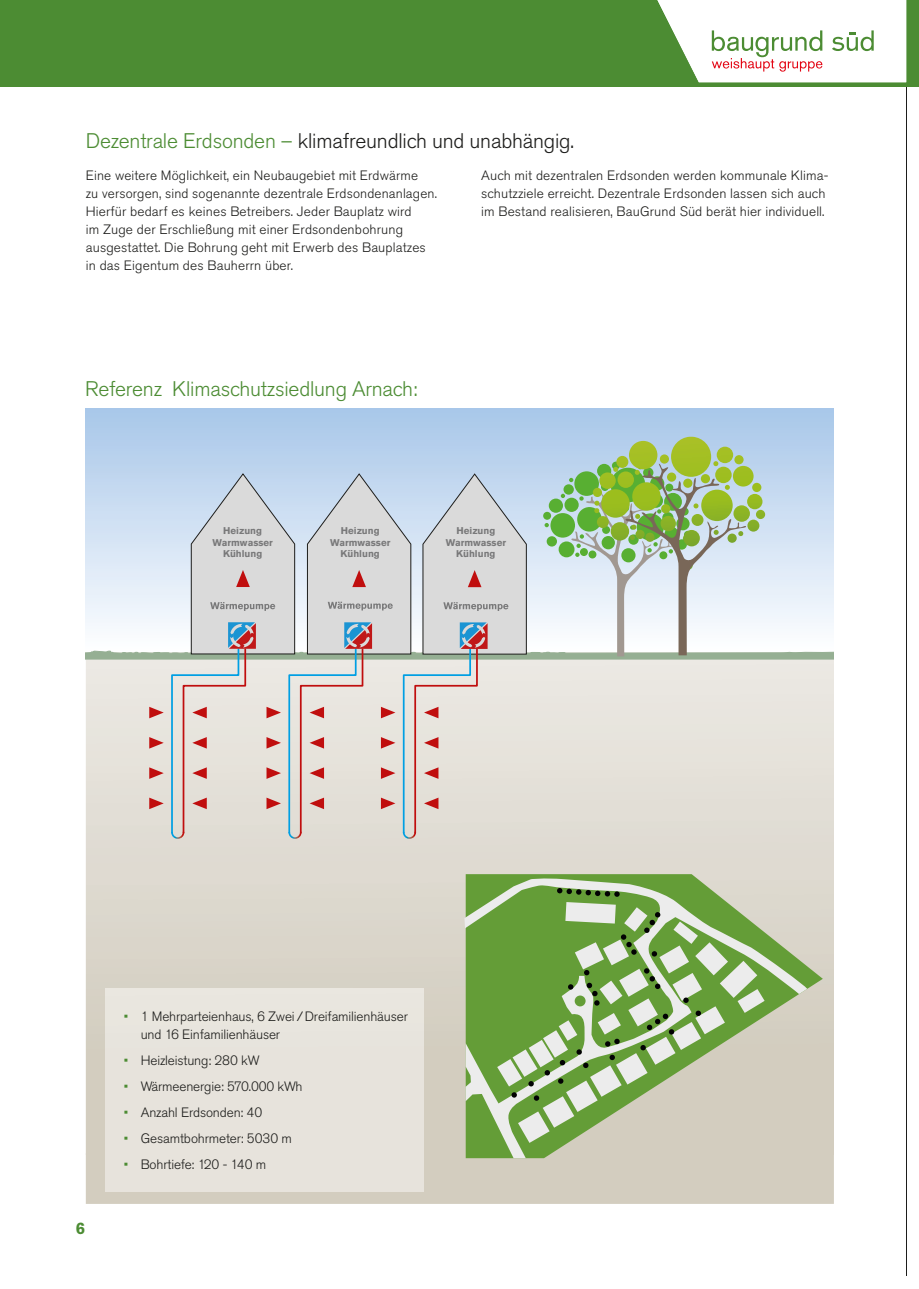
<style>
.page{position:relative;width:919px;height:1289px;background:#fff}
.page>*{position:absolute;margin:0;border:0;box-sizing:border-box;transform-origin:0 0}
.t1{font:300 21px "Akzidenz Grotesk Pro";letter-spacing:-.01em;color:#1d1d1b}
.t2{font:300 21px "Akzidenz Grotesk Pro";letter-spacing:-.01em;color:#4c8c33}
.t3{font:700 16.5px "Akzidenz Grotesk Pro";color:#4c8c33}
.t4{font:300 13.5px/18px "Akzidenz Grotesk Pro";letter-spacing:.01em;color:#1d1d1b}
.t5{font:300 13.5px/18px "Akzidenz Grotesk Pro";letter-spacing:-.01em;color:#1d1d1b}
.t6{font:700 9.75px/11.7px "Akzidenz Grotesk Pro";color:#79797a;text-align:center}
.s1{color:#4c8c33}
</style>
<div class="page">
<hr style="left:905px;top:13px;width:1px;height:1263px;background:#1d1d1b">
<div style="left:0;top:0;width:918px;height:86px;background:#4c8c33"></div>
<svg style="left:657px;top:0;width:249px;height:82px;background:#e7ebe0"></svg>
<img style="left:407px;top:838px;width:426px;height:316px">
<svg style="left:465px;top:874px;width:357px;height:284px;background:#c4c9af"></svg>
<svg style="left:464px;top:877px;width:343px;height:281px;background:#a7bd8b"></svg>
<svg style="left:557px;top:888px;width:62px;height:8px"></svg>
<svg style="left:497px;top:902px;width:267px;height:240px;background:#9db981"></svg>
<div style="left:105px;top:988px;width:318px;height:203px;background:#e7e3dc"></div>
<svg style="left:670px;top:437px;width:41px;height:40px"></svg>
<svg style="left:86px;top:441px;width:747px;height:397px;background:#d4d9d5"></svg>
<h1 class="t1" style="left:86px;top:127px;width:489px"><span class="s1">Dezentrale Erdsonden –</span> klimafreundlich und unabhängig.</h1>
<p class="t4" style="left:86px;top:166px;width:352px">Eine weitere Möglichkeit, ein Neubaugebiet mit Erdwärme<br>zu versorgen, sind sogenannte dezentrale Erdsondenanlagen.<br>Hierfür bedarf es keines Betreibers. Jeder Bauplatz wird<br>im Zuge der Erschließung mit einer Erdsondenbohrung ausgestattet. Die Bohrung geht mit Erwerb des Bauplatzes in das Eigentum des Bauherrn über.</p>
<p class="t4" style="left:481px;top:166px;width:348px">Auch mit dezentralen Erdsonden werden kommunale Klima&shy;schutzziele erreicht. Dezentrale Erdsonden lassen sich auch im Bestand realisieren, BauGrund Süd berät hier individuell.</p>
<h1 class="t2" style="left:85px;top:374px;width:334px">Referenz Klimaschutzsiedlung Arnach:</h1>
<p class="t6" style="left:212px;top:524px;width:62px">Heizung<br>Warmwasser<br>Kühlung</p>
<p class="t6" style="left:330px;top:524px;width:62px">Heizung<br>Warmwasser<br>Kühlung</p>
<p class="t6" style="left:445px;top:524px;width:62px">Heizung<br>Warmwasser<br>Kühlung</p>
<p class="t3" style="left:76px;top:1217px;width:11px">6</p>
<p class="t5" style="left:141px;top:1007px;width:269px;text-indent:-17px"><span class="s1">•</span> 1 Mehrparteienhaus, 6 Zwei /Dreifamilienhäuser und 16 Einfamilienhäuser</p>
<p class="t5" style="left:124px;top:1051px;width:137px"><span class="s1">•</span> Heizleistung: 280 kW</p>
<p class="t5" style="left:124px;top:1077px;width:180px"><span class="s1">•</span> Wärmeenergie: 570.000 kWh</p>
<p class="t5" style="left:124px;top:1103px;width:140px"><span class="s1">•</span> Anzahl Erdsonden: 40</p>
<p class="t5" style="left:124px;top:1129px;width:170px"><span class="s1">•</span> Gesamtbohrmeter: 5030 m</p>
<p class="t5" style="left:124px;top:1155px;width:144px"><span class="s1">•</span> Bohrtiefe: 120 - 140 m</p>
</div>
